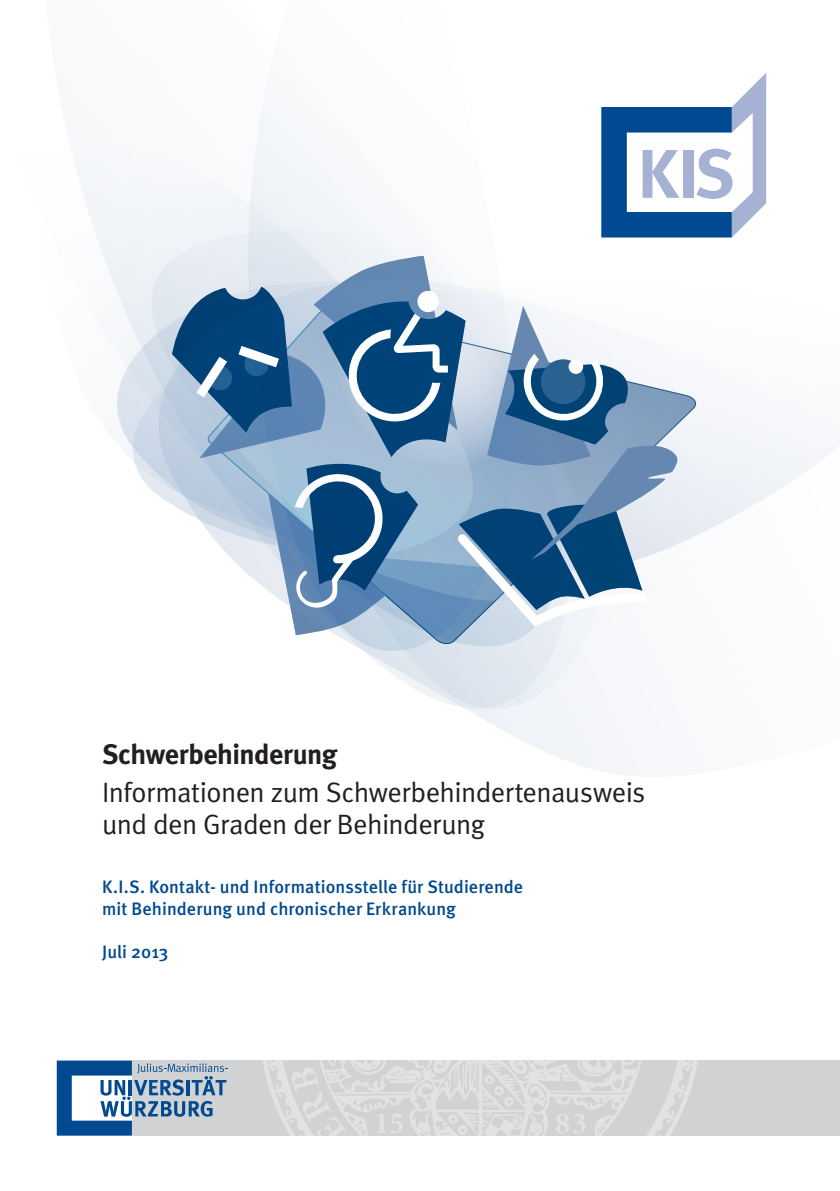
<style>
.page{position:relative;width:840px;height:1191px;background:#fff}
.page>*{position:absolute;margin:0;border:0;box-sizing:border-box;transform-origin:0 0}
.t1{font:28px/32px "Meta Normal";letter-spacing:-.02em;color:#231f20}
.t2{font:700 28px "Meta";letter-spacing:-.02em;color:#231f20}
.t3{font:500 18px/21.6px "Meta";letter-spacing:.005em;color:#014990}
</style>
<div class="page">
<svg style="left:465px;top:393px;width:367px;height:383px"></svg>
<svg style="left:364px;top:644px;width:203px;height:64px"></svg>
<svg style="left:73px;top:107px;width:488px;height:539px"></svg>
<svg style="left:172px;top:256px;width:506px;height:388px"></svg>
<div style="left:469px;top:1060px;width:370px;height:75px;background:#d1d2d4"></div>
<div style="left:132px;top:1060px;width:699px;height:75px;background:#d1d2d4"></div>
<svg style="left:57px;top:1060px;width:171px;height:75px"></svg>
<svg style="left:263px;top:1060px;width:435px;height:75px"></svg>
<svg style="left:601px;top:74px;width:164px;height:163px"></svg>
<h1 class="t2" style="left:102px;top:737px;width:237px">Schwerbehinderung</h1>
<h1 class="t1" style="left:102px;top:776px;width:544px">Informationen zum Schwerbehindertenausweis und den Graden der Behinderung</h1>
<p class="t3" style="left:102px;top:876px;width:422px">K.I.S. Kontakt- und Informationsstelle für Studierende mit Behinderung und chronischer Erkrankung</p>
<p class="t3" style="left:102px;top:940px;width:68px">Juli 2013</p>
</div>
